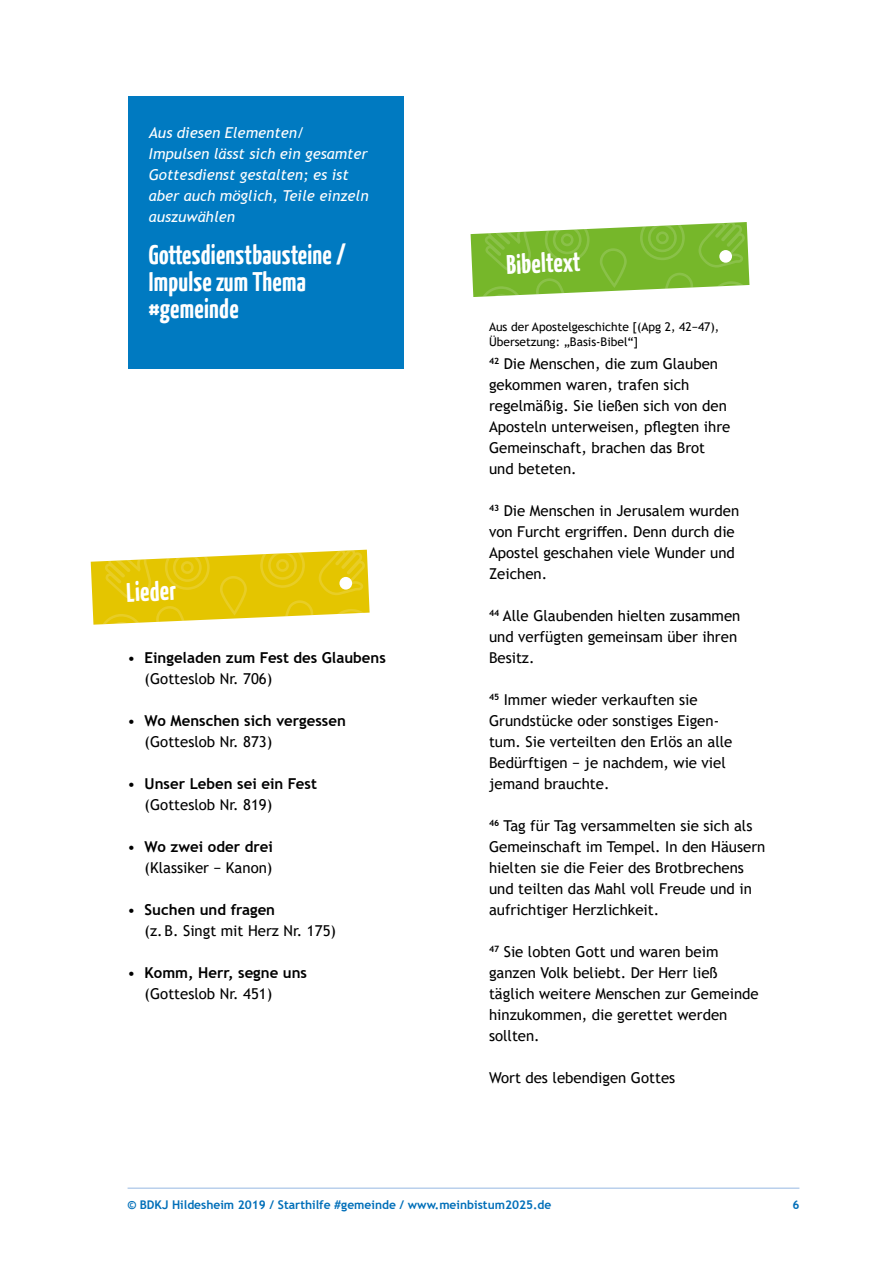
<style>
.page{position:relative;width:893px;height:1263px;background:#fff}
.page>*{position:absolute;margin:0;border:0;box-sizing:border-box;transform-origin:0 0}
.überschrift_2{font:700 27px/27px "BDKJ";color:#fff}
.Inhaltsverzeichnis_S{font:700 27px "BDKJ";color:#fff}
.fließ{font:15px/21px "Trebuchet MS";color:#000}
.t1{font:700 15px/21px "Trebuchet MS";color:#000}
.fließ-2{font:italic 15px/21px "Trebuchet MS";color:#fff}
.klein{font:12px/15px "Trebuchet MS";color:#000}
.t2{font:700 12px "Trebuchet MS";color:#006fb9}
.s1{font-weight:400}
.s2{font-weight:700}
</style>
<div class="page">
<hr style="left:128px;top:1188px;width:671px;height:1px;background:#97b8e2">
<div style="left:128px;top:96px;width:276px;height:273px;background:#007ac1"></div>
<svg style="left:91px;top:550px;width:279px;height:75px"></svg>
<svg style="left:471px;top:222px;width:278px;height:75px"></svg>
<div style="left:339px;top:577px;width:13px;height:13px;background:#fff;border-radius:50%"></div>
<div style="left:719px;top:250px;width:13px;height:13px;background:#fff;border-radius:50%"></div>
<p class="fließ-2" style="left:149px;top:122px;width:221px">Aus diesen Elementen/<br>Impulsen lässt sich ein gesamter<br>Gottesdienst gestalten; es ist aber auch möglich, Teile einzeln auszuwählen</p>
<p class="überschrift_2" style="left:149px;top:240px;width:199px">Gottesdienstbausteine /<br>Impulse zum Thema #gemeinde</p>
<p class="Inhaltsverzeichnis_S" style="left:126px;top:574px;width:51px;rotate:-2deg">Lieder</p>
<p class="t1" style="left:145px;top:647px;width:243px;text-indent:-17px"><span class="s1">•</span> Eingeladen zum Fest des Glaubens <span class="s1">(Gotteslob Nr. 706)</span></p>
<p class="t1" style="left:145px;top:710px;width:203px;text-indent:-17px"><span class="s1">•</span> Wo Menschen sich vergessen <span class="s1">(Gotteslob Nr. 873)</span></p>
<p class="t1" style="left:145px;top:773px;width:174px;text-indent:-17px"><span class="s1">•</span> Unser Leben sei ein Fest <span class="s1">(Gotteslob Nr. 819)</span></p>
<p class="fließ" style="left:128px;top:836px;width:147px;text-align:right">• <span class="s2">Wo zwei oder drei </span>(Klassiker − Kanon)</p>
<p class="fließ" style="left:145px;top:899px;width:193px;text-indent:-17px">• <span class="s2">Suchen und fragen<br></span>(z.B. Singt mit Herz Nr. 175)</p>
<p class="fließ" style="left:145px;top:962px;width:164px;text-indent:-17px">• <span class="s2">Komm, Herr, segne uns </span>(Gotteslob Nr. 451)</p>
<p class="Inhaltsverzeichnis_S" style="left:506px;top:247px;width:76px;rotate:-2deg">Bibeltext</p>
<p class="klein" style="left:489px;top:319px;width:232px">Aus der Apostelgeschichte [(Apg 2, 42−47),<br>Übersetzung: „Basis-Bibel“]</p>
<p class="fließ" style="left:489px;top:353px;width:243px"><sup>42</sup> Die Menschen, die zum Glauben gekommen waren, trafen sich regelmäßig. Sie ließen sich von den<br>Aposteln unterweisen, pflegten ihre<br>Gemeinschaft, brachen das Brot und -beteten.</p>
<p class="fließ" style="left:489px;top:500px;width:252px"><sup>43</sup> Die Menschen in Jerusalem wurden von Furcht ergriffen. Denn durch die<br>Apostel geschahen viele Wunder und<br>Zeichen.</p>
<p class="fließ" style="left:489px;top:605px;width:253px"><sup>44</sup> Alle Glaubenden hielten zusammen und verfügten gemeinsam über ihren<br>Besitz.</p>
<p class="fließ" style="left:489px;top:689px;width:245px"><sup>45</sup> Immer wieder verkauften sie<br>Grundstücke oder sonstiges Eigen&shy;tum. Sie verteilten den Erlös an alle<br>Bedürftigen − je nachdem, wie viel jemand brauchte.</p>
<p class="fließ" style="left:489px;top:815px;width:278px"><sup>46</sup> Tag für Tag versammelten sie sich als Gemeinschaft im Tempel. In den Häusern hielten sie die Feier des Brotbrechens und teilten das Mahl voll Freude und in aufrichtiger Herzlichkeit.</p>
<p class="fließ" style="left:489px;top:941px;width:271px"><sup>47</sup> Sie lobten Gott und waren beim ganzen Volk beliebt. Der Herr ließ täglich weitere Menschen zur Gemeinde hinzukommen, die gerettet werden sollten.</p>
<p class="fließ" style="left:489px;top:1067px;width:188px">Wort des lebendigen Gottes</p>
<p class="t2" style="left:128px;top:1197px;width:425px">© BDKJ Hildesheim 2019 / Starthilfe #gemeinde / www.meinbistum2025.de</p>
<p class="t2" style="left:792px;top:1197px;width:9px">6</p>
</div>
